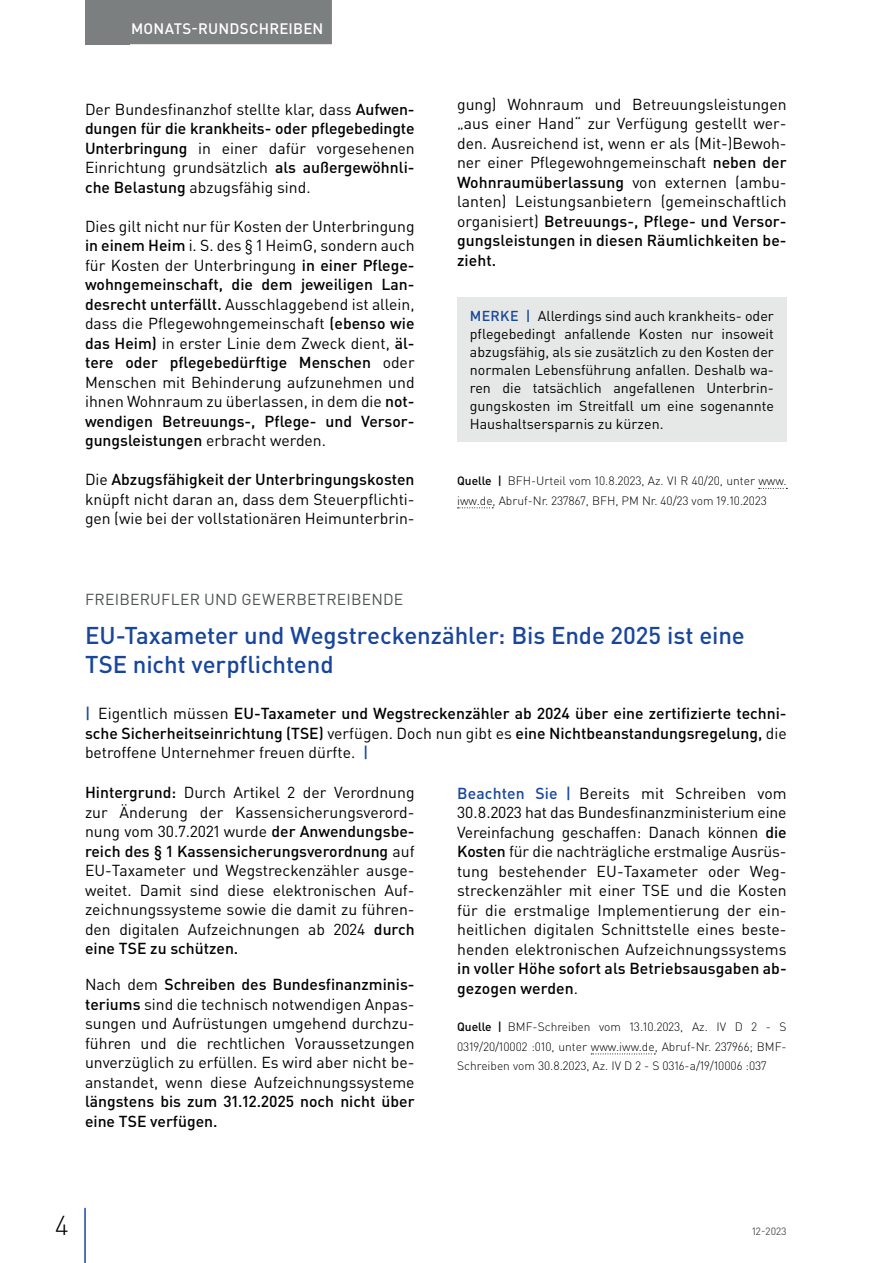
<style>
.page{position:relative;width:893px;height:1263px;background:#fff}
.page>*{position:absolute;margin:0;border:0;box-sizing:border-box;transform-origin:0 0}
.t1{font:300 27px "DIN Pro";color:#000001}
.t2{font:500 24px/28.5px "DIN Pro";letter-spacing:-.005em;color:#18469d}
.t3{font:15.75px/19.5px "DIN Pro";color:#000001;text-align:justify}
.t4{font:500 15.75px/19.5px "DIN Pro";color:#000001}
.t5{font:15.75px "DIN Pro";letter-spacing:.015em;color:#4f5253}
.t6{font:500 15px "DIN Pro";letter-spacing:.015em;color:#fff}
.t7{font:14.25px/18px "DIN Pro";color:#000001;text-align:justify}
.t8{font:300 12px/19.5px "DIN Pro";color:#000001}
.t9{font:10.5px "DIN Pro";color:#4f5253}
.s1{font-weight:500}
.s2{font-weight:500;color:#18469d}
.s3{color:#18469d}
.s4{font-weight:400}
</style>
<div class="page">
<div style="left:85px;top:0;width:45px;height:44px;background:#7c7f80"></div>
<hr style="left:84px;top:1208px;width:2px;height:55px;background:#18469d">
<div style="left:122px;top:0;width:210px;height:44px;background:#7c7f80"></div>
<svg style="left:759px;top:488px;width:28px;height:1px"></svg>
<svg style="left:457px;top:507px;width:36px;height:1px"></svg>
<div style="left:457px;top:298px;width:330px;height:144px;background:#e6e8e7"></div>
<svg style="left:591px;top:1053px;width:64px;height:1px"></svg>
<p class="t6" style="left:131px;top:18px;width:194px">MONATS-RUNDSCHREIBEN</p>
<p class="t3" style="left:85px;top:99px;width:331px">Der Bundesfinanzhof stellte klar, dass <span class="s1">Aufwen&shy;dungen für die krankheits- oder pflegebedingte Unterbringung</span> in einer dafür vorgesehenen Einrichtung grundsätzlich <span class="s1">als außergewöhnli&shy;che Belastung</span> abzugsfähig sind.</p>
<p class="t3" style="left:85px;top:216px;width:331px">Dies gilt nicht nur für Kosten der Unterbringung <span class="s1">in einem Heim</span> i. S. des § 1 HeimG, sondern auch für Kosten der Unterbringung <span class="s1">in einer Pflege&shy;wohngemeinschaft, die dem jeweiligen Lan&shy;desrecht unterfällt.</span> Ausschlaggebend ist allein, dass die Pflegewohngemeinschaft <span class="s1">(ebenso wie das Heim)</span> in erster Linie dem Zweck dient, <span class="s1">äl&shy;tere oder pflegebedürftige Menschen</span> oder Menschen mit Behinderung aufzunehmen und ihnen Wohnraum zu überlassen, in dem die <span class="s1">not&shy;wendigen Betreuungs-, Pflege- und Versor&shy;gungsleistungen</span> erbracht werden.</p>
<p class="t3" style="left:85px;top:469px;width:331px">Die <span class="s1">Abzugsfähigkeit der Unterbringungskosten </span>knüpft nicht daran an, dass dem Steuerpflichti&shy;gen (wie bei der vollstationären Heimunterbrin-</p>
<p class="t3" style="left:457px;top:94px;width:331px">gung) Wohnraum und Betreuungsleistungen „aus einer Hand“ zur Verfügung gestellt wer&shy;den. Ausreichend ist, wenn er als (Mit-)Bewoh&shy;ner einer Pflegewohngemeinschaft <span class="s1">neben der Wohnraumüberlassung</span> von externen (ambu&shy;lanten) Leistungsanbietern (gemeinschaftlich organisiert) <span class="s1">Betreuungs-, Pflege- und Versor&shy;gungsleistungen in diesen Räumlichkeiten be&shy;zieht.</span></p>
<p class="t7" style="left:470px;top:307px;width:306px"><span class="s2">MERKE |</span> Allerdings sind auch krankheits- oder pflegebedingt anfallende Kosten nur insoweit abzugsfähig, als sie zusätzlich zu den Kosten der normalen Lebensführung anfallen. Deshalb wa&shy;ren die tatsächlich angefallenen Unterbrin&shy;gungskosten im Streitfall um eine sogenannte Haushaltsersparnis zu kürzen.</p>
<p class="t8" style="left:457px;top:471px;width:331px"><span class="s1">Quelle |</span> BFH-Urteil vom 10.8.2023, Az. VI R 40/20, unter www. iww.de, Abruf-Nr. 237867, BFH, PM Nr. 40/23 vom 19.10.2023</p>
<p class="t5" style="left:85px;top:589px;width:320px">FREIBERUFLER UND GEWERBETREIBENDE</p>
<h2 class="t2" style="left:85px;top:620px;width:661px">EU-Taxameter und Wegstreckenzähler: Bis Ende 2025 ist eine<br>TSE nicht verpflichtend</h2>
<p class="t4" style="left:85px;top:703px;width:703px;text-align:justify"><span class="s3">|</span> <span class="s4">Eigentlich müssen</span> EU-Taxameter und Wegstreckenzähler ab 2024 über eine zertifizierte techni&shy;sche Sicherheitseinrichtung (TSE) <span class="s4">verfügen. Doch nun gibt es</span> eine Nichtbeanstandungsregelung, <span class="s4">die betroffene Unternehmer freuen dürfte.</span> <span class="s3">|</span></p>
<p class="t3" style="left:85px;top:782px;width:331px"><span class="s1">Hintergrund:</span> Durch Artikel 2 der Verordnung zur Änderung der Kassensicherungsverord&shy;nung vom 30.7.2021 wurde <span class="s1">der Anwendungsbe&shy;reich des § 1 Kassensicherungsverordnung</span> auf EU-Taxameter und Wegstreckenzähler ausge&shy;weitet. Damit sind diese elektronischen Auf&shy;zeichnungssysteme sowie die damit zu führen&shy;den digitalen Aufzeichnungen ab 2024 <span class="s1">durch eine TSE zu schützen.</span></p>
<p class="t3" style="left:85px;top:974px;width:331px">Nach dem <span class="s1">Schreiben des Bundesfinanzminis&shy;teriums</span> sind die technisch notwendigen Anpas&shy;sungen und Aufrüstungen umgehend durchzu&shy;führen und die rechtlichen Voraussetzungen unverzüglich zu erfüllen. Es wird aber nicht be&shy;anstandet, wenn diese Aufzeichnungssysteme</p>
<p class="t4" style="left:85px;top:1091px;width:331px">längstens bis zum 31.12.2025 noch nicht über eine TSE verfügen.</p>
<p class="t3" style="left:457px;top:783px;width:331px"><span class="s2">Beachten Sie |</span> Bereits mit Schreiben vom 30.8.2023 hat das Bundesfinanzministerium eine Vereinfachung geschaffen: Danach können <span class="s1">die Kosten</span> für die nachträgliche erstmalige Ausrüs&shy;tung bestehender EU-Taxameter oder Weg&shy;streckenzähler mit einer TSE und die Kosten für die erstmalige Implementierung der ein&shy;heitlichen digitalen Schnittstelle eines beste&shy;henden elektronischen Aufzeichnungssystems</p>
<p class="t4" style="left:457px;top:958px;width:331px">in voller Höhe sofort als Betriebsausgaben ab&shy;gezogen werden<span class="s4">.</span></p>
<p class="t8" style="left:457px;top:1017px;width:331px;text-align:justify"><span class="s1">Quelle |</span> BMF-Schreiben vom 13.10.2023, Az. IV D 2 - S 0319/20/10002 :010, unter www.iww.de, Abruf-Nr. 237966; BMF-Schreiben vom 30.8.2023, Az. IV D 2 - S 0316-a/19/10006 :037</p>
<h1 class="t1" style="left:55px;top:1207px;width:15px">4</h1>
<p class="t9" style="left:752px;top:1224px;width:36px">12-2023</p>
</div>
